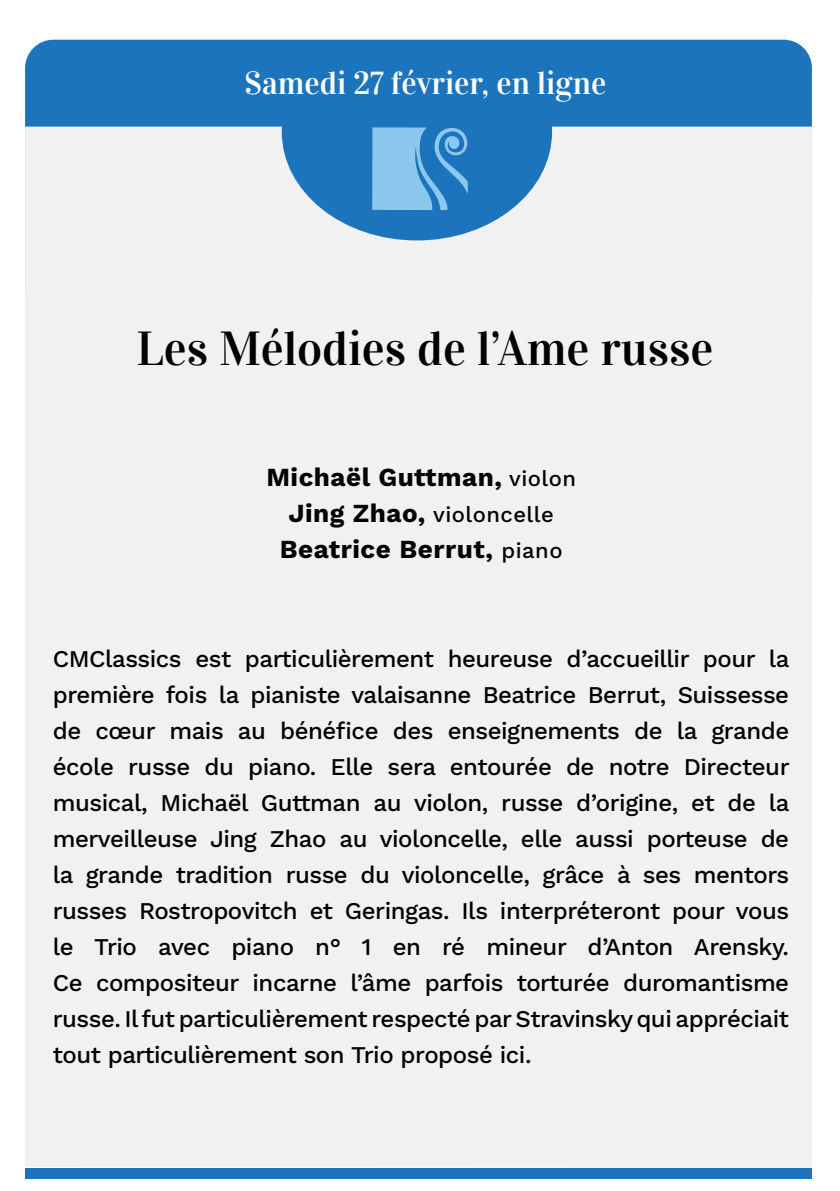
<style>
.page{position:relative;width:840px;height:1191px;background:#fff}
.page>*{position:absolute;margin:0;border:0;box-sizing:border-box;transform-origin:0 0}
.t1{font:48px "Vidaloka";color:#000}
.t2{font:32px "Vidaloka";color:#fff}
.t3{font:700 26px "Work Sans";letter-spacing:.02em;color:#000}
.t4{font:500 24px/36px "Work Sans";letter-spacing:-.02em;color:#000;text-align:justify}
.t5{font:500 22px "Work Sans";letter-spacing:.02em;color:#000}
.s1{font-weight:500;font-size:22px}
.s2{font-weight:700;font-size:26px}
</style>
<div class="page">
<div style="left:25px;top:40px;width:786px;height:87px;background:#1c75bc"></div>
<div style="left:25px;top:127px;width:786px;height:1040px;background:#f1f1f2"></div>
<div style="left:25px;top:1167px;width:786px;height:11px;background:#1c75bc"></div>
<svg style="left:372px;top:127px;width:95px;height:83px;background:#64a9db"></svg>
<h2 class="t2" style="left:244px;top:64px;width:363px">Samedi 27 février, en ligne</h2>
<h1 class="t1" style="left:136px;top:319px;width:578px">Les Mélodies de l’Ame russe</h1>
<p class="t3" style="left:266px;top:457px;width:311px">Michaël Guttman, <span class="s1">violon</span></p>
<p class="t5" style="left:288px;top:498px;width:267px"><span class="s2">Jing Zhao,</span> violoncelle</p>
<p class="t3" style="left:280px;top:529px;width:284px">Beatrice Berrut, <span class="s1">piano</span></p>
<p class="t4" style="left:53px;top:639px;width:738px">CMClassics est particulièrement heureuse d’accueillir pour la première fois la pianiste valaisanne Beatrice Berrut, Suissesse de cœur mais au bénéfice des enseignements de la grande école russe du piano. Elle sera entourée de notre Directeur musical, Michaël Guttman au violon, russe d’origine, et de la merveilleuse Jing Zhao au violoncelle, elle aussi porteuse de la grande tradition russe du violoncelle, grâce à ses mentors russes Rostropovitch et Geringas. Ils interpréteront pour vous le Trio avec piano n° 1 en ré mineur d’Anton Arensky.<br>Ce compositeur incarne l’âme parfois torturée duromantisme russe. Il fut particulièrement respecté par Stravinsky qui appréciait tout particulièrement son Trio proposé ici.</p>
</div>
